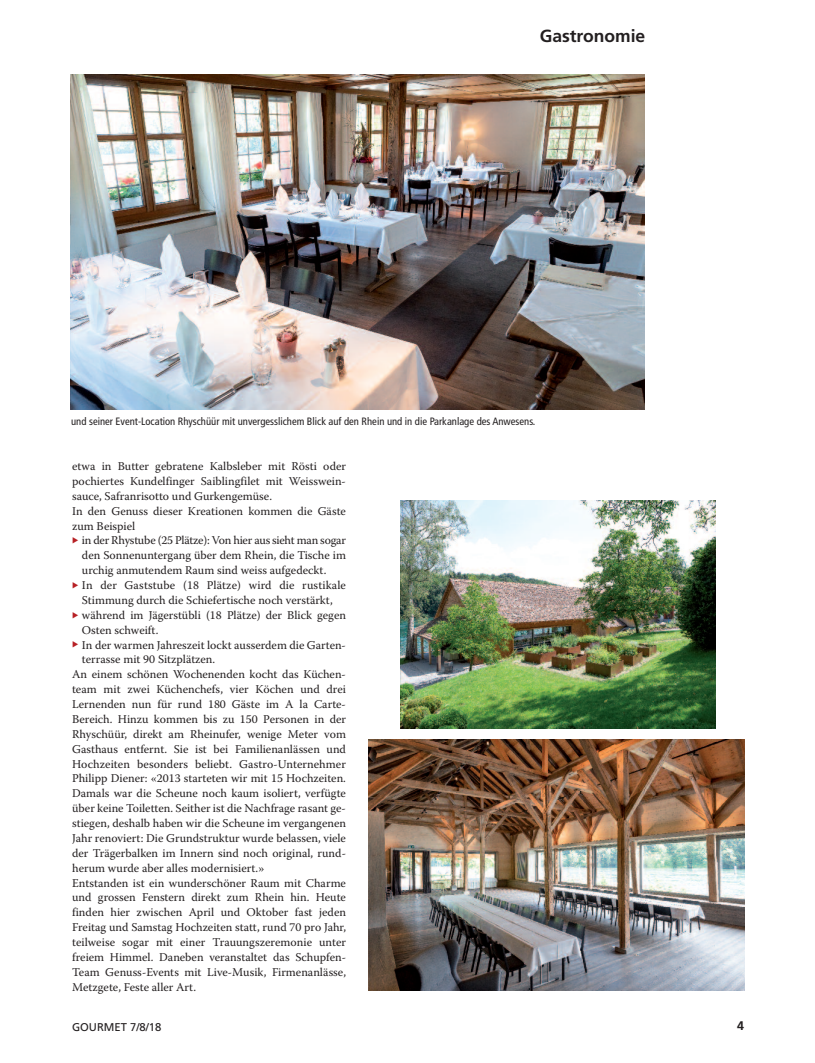
<style>
.page{position:relative;width:815px;height:1063px;background:#fff}
.page>*{position:absolute;margin:0;border:0;box-sizing:border-box;transform-origin:0 0}
.t1{font:700 17.5px "Frutiger";color:#231f20}
.t2{font:700 12.5px "Frutiger";color:#231f20}
.t3{font:11.88px/14.9px "Warnock Pro";color:#231f20}
.t4{font:11.25px "Frutiger";color:#231f20}
.t5{font:condensed 10.62px "Frutiger";color:#231f20}
.s1{color:#b72025}
</style>
<div class="page">
<img style="left:71px;top:74px;width:574px;height:335px">
<img style="left:369px;top:740px;width:375px;height:250px">
<img style="left:400px;top:501px;width:315px;height:227px">
<h1 class="t1" style="left:540px;top:28px;width:107px">Gastronomie</h1>
<p class="t5" style="left:71px;top:417px;width:466px">und seiner Event-Location Rhyschüür mit unvergesslichem Blick auf den Rhein und in die Parkanlage des Anwesens.</p>
<p class="t3" style="left:72px;top:460px;width:275px">etwa in Butter gebratene Kalbsleber mit Rösti oder pochiertes Kundelfinger Saiblingfilet mit Weisswein&shy;sauce, Safranrisotto und Gurkengemüse.<br>In den Genuss dieser Kreationen kommen die Gäste zum Beispiel</p>
<p class="t3" style="left:82px;top:534px;width:266px;text-align:justify;text-indent:-10px"><span class="s1">◆</span> in der Rhystube (25 Plätze): Von hier aus sieht man sogar den Sonnenuntergang über dem Rhein, die Tische im urchig anmutendem Raum sind weiss aufgedeckt.</p>
<p class="t3" style="left:72px;top:579px;width:275px;text-align:center"><span class="s1">◆</span> In der Gaststube (18 Plätze) wird die rustikale<br>Stimmung durch die Schiefertische noch verstärkt,</p>
<p class="t3" style="left:82px;top:608px;width:266px;text-indent:-10px"><span class="s1">◆</span> während im Jägerstübli (18 Plätze) der Blick gegen<br>Osten schweift.</p>
<p class="t3" style="left:72px;top:638px;width:275px"><span class="s1">◆</span> In der warmen Jahreszeit lockt ausserdem die Garten-</p>
<p class="t3" style="left:82px;top:653px;width:135px">terrasse mit 90 Sitzplätzen.</p>
<p class="t3" style="left:72px;top:668px;width:275px">An einem schönen Wochenenden kocht das Küchen-</p>
<p class="t3" style="left:72px;top:683px;width:275px">team mit zwei Küchenchefs, vier Köchen und drei</p>
<p class="t3" style="left:72px;top:698px;width:275px">Lernenden nun für rund 180 Gäste im A la Carte-</p>
<p class="t3" style="left:72px;top:713px;width:275px">Bereich. Hinzu kommen bis zu 150 Personen in der</p>
<p class="t3" style="left:72px;top:727px;width:275px">Rhyschüür, direkt am Rheinufer, wenige Meter vom</p>
<p class="t3" style="left:72px;top:742px;width:275px">Gasthaus entfernt. Sie ist bei Familienanlässen und</p>
<p class="t3" style="left:72px;top:757px;width:275px">Hochzeiten besonders beliebt. Gastro-Unternehmer</p>
<p class="t3" style="left:72px;top:772px;width:275px">Philipp Diener: «2013 starteten wir mit 15 Hochzeiten.</p>
<p class="t3" style="left:72px;top:787px;width:275px">Damals war die Scheune noch kaum isoliert, verfügte</p>
<p class="t3" style="left:72px;top:802px;width:275px">über keine Toiletten. Seither ist die Nachfrage rasant ge-</p>
<p class="t3" style="left:72px;top:817px;width:275px">stiegen, deshalb haben wir die Scheune im vergangenen</p>
<p class="t3" style="left:72px;top:832px;width:275px">Jahr renoviert: Die Grundstruktur wurde belassen, viele</p>
<p class="t3" style="left:72px;top:846px;width:275px">der Trägerbalken im Innern sind noch original, rund-</p>
<p class="t3" style="left:72px;top:861px;width:194px">herum wurde aber alles modernisiert.»</p>
<p class="t3" style="left:72px;top:876px;width:275px">Entstanden ist ein wunderschöner Raum mit Charme</p>
<p class="t3" style="left:72px;top:891px;width:275px">und grossen Fenstern direkt zum Rhein hin. Heute</p>
<p class="t3" style="left:72px;top:906px;width:275px">finden hier zwischen April und Oktober fast jeden</p>
<p class="t3" style="left:72px;top:921px;width:275px">Freitag und Samstag Hochzeiten statt, rund 70 pro Jahr,</p>
<p class="t3" style="left:72px;top:936px;width:275px">teilweise sogar mit einer Trauungszeremonie unter</p>
<p class="t3" style="left:72px;top:951px;width:275px">freiem Himmel. Daneben veranstaltet das Schupfen-</p>
<p class="t3" style="left:72px;top:965px;width:275px">Team Genuss-Events mit Live-Musik, Firmenanlässe,</p>
<p class="t3" style="left:72px;top:980px;width:126px">Metzgete, Feste aller Art.</p>
<p class="t4" style="left:72px;top:1022px;width:91px">GOURMET 7/8/18</p>
<p class="t2" style="left:737px;top:1021px;width:8px">4</p>
</div>
